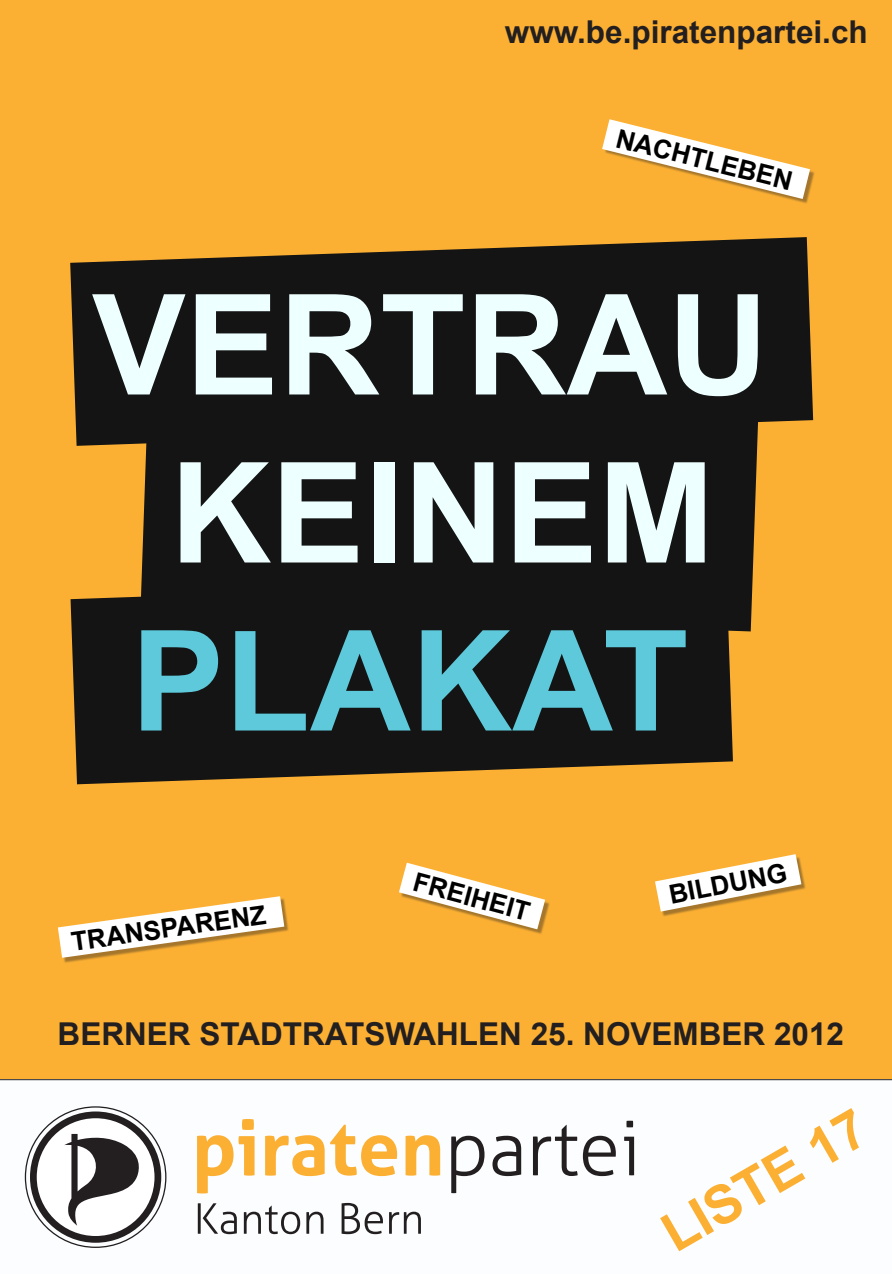
<style>
.page{position:relative;width:892px;height:1274px;background:#fff}
.page>*{position:absolute;margin:0;border:0;box-sizing:border-box;transform-origin:0 0}
.t1{font:700 140px "Arial";color:#eff}
.t2{font:700 140px "Arial";color:#5dc9db}
.t3{font:700 53.76px "Arial";color:#fbb033}
.t4{font:700 31.5px "Arial";color:#231f20}
.t5{font:700 26.25px "Arial";color:#000}
</style>
<div class="page">
<div style="left:0;top:0;width:892px;height:1079px;background:#fbb033"></div>
<svg style="left:0;top:1079px;width:892px;height:156px"></svg>
<svg style="left:25px;top:1106px;width:141px;height:142px"></svg>
<svg style="left:197px;top:1119px;width:58px;height:74px"></svg>
<svg style="left:265px;top:1125px;width:132px;height:51px"></svg>
<svg style="left:406px;top:1135px;width:34px;height:41px"></svg>
<svg style="left:451px;top:1136px;width:33px;height:57px"></svg>
<svg style="left:492px;top:1136px;width:29px;height:40px"></svg>
<svg style="left:533px;top:1125px;width:83px;height:51px"></svg>
<svg style="left:624px;top:1121px;width:10px;height:54px"></svg>
<svg style="left:198px;top:1203px;width:39px;height:31px"></svg>
<svg style="left:244px;top:1205px;width:56px;height:29px"></svg>
<svg style="left:306px;top:1212px;width:17px;height:22px"></svg>
<svg style="left:342px;top:1203px;width:41px;height:31px"></svg>
<svg style="left:389px;top:1212px;width:32px;height:22px"></svg>
<svg style="left:70px;top:237px;width:743px;height:209px;fill:#141414"></svg>
<svg style="left:71px;top:576px;width:662px;height:208px;fill:#141414"></svg>
<div style="left:141px;top:388px;width:617px;height:243px;background:#141414"></div>
<div style="left:60px;top:898px;width:230px;height:65px;background:#231f20;opacity:.4"></div>
<svg style="left:58px;top:896px;width:226px;height:62px"></svg>
<div style="left:401px;top:864px;width:149px;height:70px;background:#231f20;opacity:.4"></div>
<svg style="left:399px;top:863px;width:146px;height:66px"></svg>
<div style="left:657px;top:856px;width:150px;height:61px;background:#231f20;opacity:.4"></div>
<svg style="left:655px;top:854px;width:146px;height:58px"></svg>
<div style="left:604px;top:121px;width:211px;height:83px;background:#231f20;opacity:.4"></div>
<svg style="left:602px;top:119px;width:208px;height:80px"></svg>
<p class="t4" style="left:505px;top:11px;width:364px">www.be.piratenpartei.ch</p>
<p class="t5" style="left:621px;top:121px;width:182px;rotate:14deg">NACHTLEBEN</p>
<p class="t1" style="left:92px;top:253px;width:678px">VERTRAU</p>
<p class="t1" style="left:170px;top:421px;width:546px">KEINEM</p>
<p class="t2" style="left:131px;top:589px;width:559px">PLAKAT</p>
<p class="t5" style="left:69px;top:925px;width:198px;rotate:-8deg">TRANSPARENZ</p>
<p class="t5" style="left:418px;top:864px;width:121px;rotate:15deg">FREIHEIT</p>
<p class="t5" style="left:666px;top:878px;width:121px;rotate:-11deg">BILDUNG</p>
<p class="t4" style="left:58px;top:1013px;width:788px">BERNER STADTRATSWAHLEN 25. NOVEMBER 2012</p>
<p class="t3" style="left:648px;top:1206px;width:229px;rotate:-30deg">LISTE 17</p>
</div>
